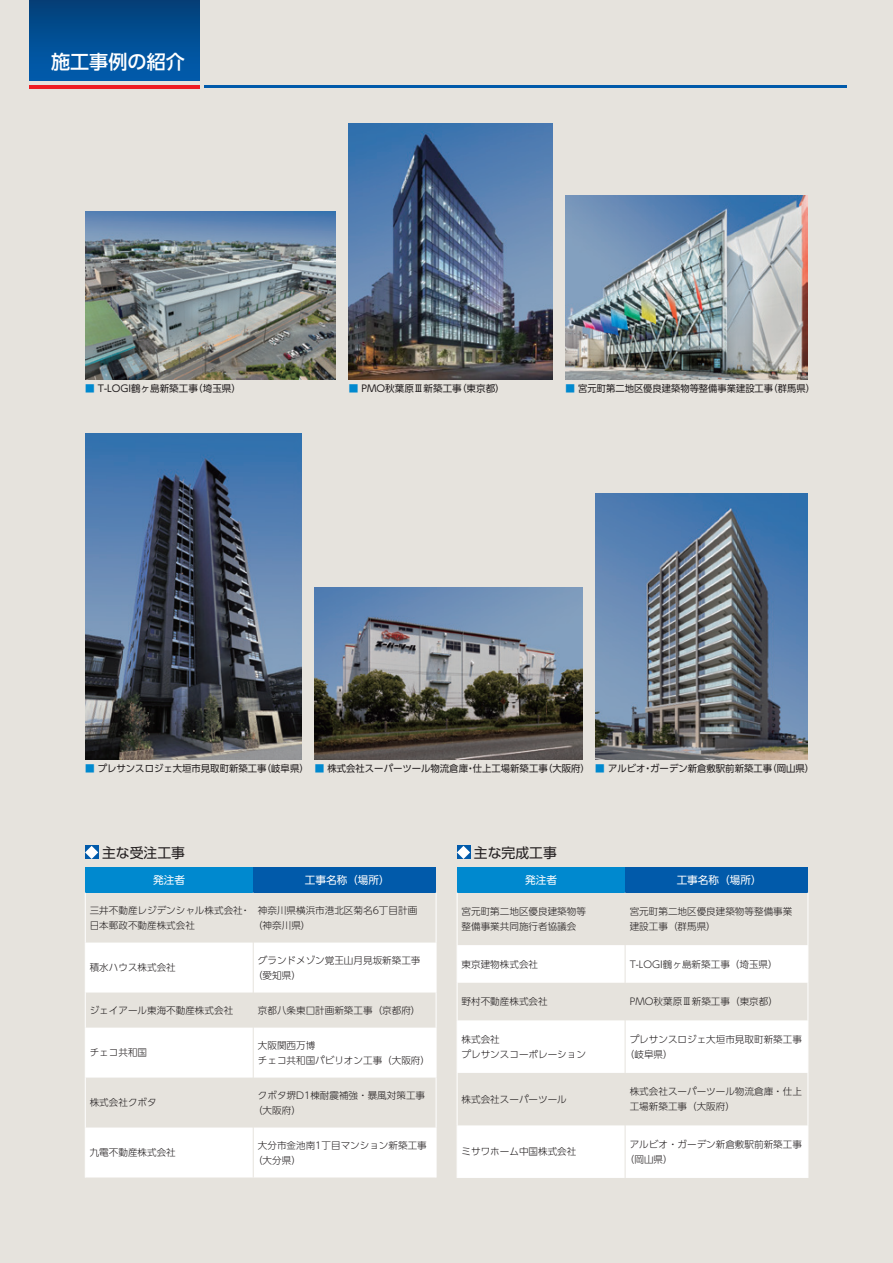
<style>
.page{position:relative;width:893px;height:1263px;background:#e6e3dd}
.page>*{position:absolute;margin:0;border:0;box-sizing:border-box;transform-origin:0 0}
.t1{font:500 19.2px "UD Shin Go Pro";color:#fff}
.t2{font:13.8px "UD Shin Go Pro";color:#231f20}
.t3{font:10.65px "UD Shin Go Pro";color:#fff}
.t4{font:300 9.6px/14.9px "UD Shin Go Pro";color:#231f20}
.t5{font:9.6px "UD Shin Go Pro";color:#231f20}
.s1{color:#0089cf}
</style>
<div class="page">
<img style="left:566px;top:195px;width:242px;height:184px">
<img style="left:85px;top:434px;width:217px;height:325px">
<img style="left:315px;top:587px;width:268px;height:172px">
<img style="left:595px;top:493px;width:213px;height:266px">
<div style="left:30px;top:0;width:170px;height:81px;background:linear-gradient(to bottom,#034079,#005db0)"></div>
<div style="left:85px;top:867px;width:168px;height:25px;background:#0089cf"></div>
<div style="left:253px;top:867px;width:183px;height:25px;background:#015aaa"></div>
<svg style="left:86px;top:942px;width:350px;height:235px;fill:#fff"></svg>
<hr style="left:253px;top:942px;width:1px;height:50px;background:#e6e3dd">
<hr style="left:253px;top:992px;width:1px;height:35px;background:#e6e3dd">
<hr style="left:253px;top:1027px;width:1px;height:50px;background:#e6e3dd">
<hr style="left:253px;top:1077px;width:1px;height:50px;background:#e6e3dd">
<hr style="left:253px;top:1127px;width:1px;height:50px;background:#e6e3dd">
<hr style="left:85px;top:892px;width:1px;height:50px;background:#fff">
<hr style="left:436px;top:892px;width:1px;height:50px;background:#fff">
<hr style="left:85px;top:942px;width:1px;height:50px;background:#fff">
<hr style="left:436px;top:942px;width:1px;height:50px;background:#fff">
<hr style="left:85px;top:992px;width:1px;height:35px;background:#fff">
<hr style="left:436px;top:992px;width:1px;height:35px;background:#fff">
<hr style="left:85px;top:1027px;width:1px;height:50px;background:#fff">
<hr style="left:436px;top:1027px;width:1px;height:50px;background:#fff">
<hr style="left:85px;top:1077px;width:1px;height:50px;background:#fff">
<hr style="left:436px;top:1077px;width:1px;height:50px;background:#fff">
<hr style="left:85px;top:1127px;width:1px;height:50px;background:#fff">
<hr style="left:436px;top:1127px;width:1px;height:50px;background:#fff">
<div style="left:457px;top:867px;width:168px;height:25px;background:#0089cf"></div>
<div style="left:625px;top:867px;width:183px;height:25px;background:#015aaa"></div>
<svg style="left:458px;top:945px;width:350px;height:233px;fill:#fff"></svg>
<hr style="left:625px;top:945px;width:1px;height:38px;background:#e6e3dd">
<hr style="left:625px;top:983px;width:1px;height:37px;background:#e6e3dd">
<hr style="left:625px;top:1020px;width:1px;height:53px;background:#e6e3dd">
<hr style="left:625px;top:1073px;width:1px;height:52px;background:#e6e3dd">
<hr style="left:625px;top:1125px;width:1px;height:53px;background:#e6e3dd">
<hr style="left:457px;top:892px;width:1px;height:53px;background:#fff">
<hr style="left:808px;top:892px;width:1px;height:53px;background:#fff">
<hr style="left:457px;top:945px;width:1px;height:38px;background:#fff">
<hr style="left:808px;top:945px;width:1px;height:38px;background:#fff">
<hr style="left:457px;top:983px;width:1px;height:37px;background:#fff">
<hr style="left:808px;top:983px;width:1px;height:37px;background:#fff">
<hr style="left:457px;top:1020px;width:1px;height:53px;background:#fff">
<hr style="left:808px;top:1020px;width:1px;height:53px;background:#fff">
<hr style="left:457px;top:1073px;width:1px;height:52px;background:#fff">
<hr style="left:808px;top:1073px;width:1px;height:52px;background:#fff">
<hr style="left:457px;top:1125px;width:1px;height:53px;background:#fff">
<hr style="left:808px;top:1125px;width:1px;height:53px;background:#fff">
<img style="left:349px;top:123px;width:204px;height:256px">
<img style="left:85px;top:212px;width:251px;height:167px">
<svg style="left:85px;top:846px;width:13px;height:13px"></svg>
<svg style="left:457px;top:846px;width:13px;height:13px"></svg>
<hr style="left:204px;top:85px;width:642px;height:3px;background:#015aaa">
<hr style="left:30px;top:85px;width:170px;height:3px;background:#ee1d23">
<h1 class="t1" style="left:51px;top:46px;width:135px">施工事例の紹介</h1>
<p class="t5" style="left:85px;top:380px;width:157px"><span class="s1">■</span> T-LOGI鶴ヶ島新築工事（埼玉県）</p>
<p class="t5" style="left:349px;top:380px;width:158px"><span class="s1">■</span> PMO秋葉原Ⅲ新築工事（東京都）</p>
<p class="t5" style="left:566px;top:380px;width:251px"><span class="s1">■</span> 宮元町第二地区優良建築物等整備事業建設工事（群馬県）</p>
<p class="t5" style="left:85px;top:760px;width:731px"><span class="s1">■</span> プレサンスロジェ大垣市見取町新築工事（岐阜県） <span class="s1">■</span> 株式会社スーパーツール物流倉庫・仕上工場新築工事（大阪府） <span class="s1">■</span> アルビオ・ガーデン新倉敷駅前新築工事（岡山県）</p>
<h2 class="t2" style="left:102px;top:841px;width:84px">主な受注工事</h2>
<h2 class="t2" style="left:474px;top:841px;width:84px">主な完成工事</h2>
<p class="t3" style="left:153px;top:871px;width:33px">発注者</p>
<p class="t3" style="left:305px;top:871px;width:87px">工事名称（場所）</p>
<p class="t4" style="left:90px;top:902px;width:162px">三井不動産レジデンシャル株式会社・日本郵政不動産株式会社</p>
<p class="t4" style="left:253px;top:902px;width:166px;text-indent:5px">神奈川県横浜市港北区菊名6丁目計画（神奈川県）</p>
<p class="t4" style="left:90px;top:960px;width:88px">積水ハウス株式会社</p>
<p class="t4" style="left:253px;top:952px;width:169px;text-indent:5px">グランドメゾン覚王山月見坂新築工亊（愛知県）</p>
<p class="t4" style="left:90px;top:1002px;width:145px">ジェイアール東海不動産株式会社</p>
<p class="t4" style="left:258px;top:1002px;width:164px">京都八条東口計画新築工事（京都府）</p>
<p class="t4" style="left:90px;top:1045px;width:59px">チェコ共和国</p>
<p class="t4" style="left:258px;top:1037px;width:174px">大阪関西万博<br>チェコ共和国パビリオン工事（大阪府）</p>
<p class="t4" style="left:90px;top:1095px;width:68px">株式会社クボタ</p>
<p class="t4" style="left:253px;top:1087px;width:174px;text-indent:5px">クボタ堺D1棟耐震補強・暴風対策工事（大阪府）</p>
<p class="t4" style="left:90px;top:1145px;width:88px">九電不動産株式会社</p>
<p class="t4" style="left:253px;top:1137px;width:175px;text-indent:5px">大分市金池南1丁目マンション新築工事（大分県）</p>
<p class="t3" style="left:525px;top:871px;width:33px">発注者</p>
<p class="t3" style="left:677px;top:871px;width:87px">工事名称（場所）</p>
<p class="t4" style="left:462px;top:904px;width:126px">宮元町第二地区優良建築物等整備事業共同施行者協議会</p>
<p class="t4" style="left:630px;top:904px;width:164px">宮元町第二地区優良建築物等整備事業建設工事（群馬県）</p>
<p class="t4" style="left:462px;top:956px;width:78px">東京建物株式会社</p>
<p class="t4" style="left:630px;top:956px;width:150px">T-LOGI鶴ヶ島新築工事（埼玉県）</p>
<p class="t4" style="left:462px;top:994px;width:88px">野村不動産株式会社</p>
<p class="t4" style="left:630px;top:994px;width:150px">PMO秋葉原Ⅲ新築工事（東京都）</p>
<p class="t4" style="left:462px;top:1031px;width:126px">株式会社<br>プレサンスコーポレーション</p>
<p class="t4" style="left:625px;top:1031px;width:178px;text-indent:5px">プレサンスロジェ大垣市見取町新築工事（岐阜県）</p>
<p class="t4" style="left:462px;top:1091px;width:107px">株式会社スーパーツール</p>
<p class="t4" style="left:630px;top:1084px;width:174px">株式会社スーパーツール物流倉庫・仕上工場新築工事（大阪府）</p>
<p class="t4" style="left:462px;top:1144px;width:116px">ミサワホーム中国株式会社</p>
<p class="t4" style="left:625px;top:1136px;width:178px;text-indent:5px">アルビオ・ガーデン新倉敷駅前新築工事（岡山県）</p>
</div>
